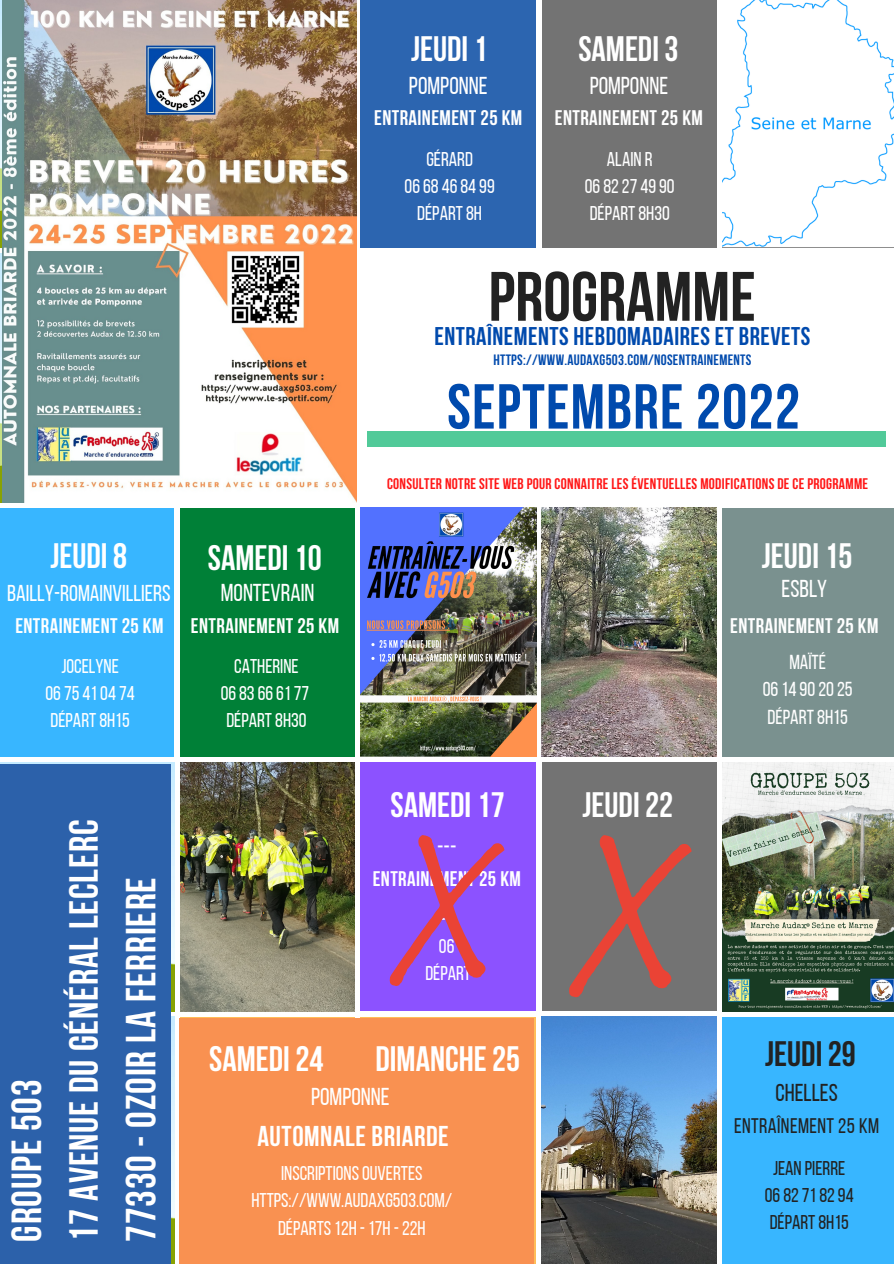
<style>
.page{position:relative;width:894px;height:1264px;background:#fff}
.page>*{position:absolute;margin:0;border:0;box-sizing:border-box;transform-origin:0 0}
.t1{font:700 69.75px "Bebas Neue";color:#222}
.t2{font:700 63.3px "Bebas Neue";letter-spacing:.02em;color:#004aad}
.t3{font:700 41.85px "Bebas Neue";letter-spacing:.02em;color:#fff}
.t4{font:700 40.5px "Bebas Neue";letter-spacing:.02em;color:#fff}
.t5{font:700 35.25px "Bebas Neue";color:#fff}
.t6{font:700 35.25px "Bebas Neue";color:#222}
.t7{font:700 28.5px "Bebas Neue";letter-spacing:.02em;color:#fff}
.t8{font:700 25.5px "Bebas Neue";letter-spacing:.02em;color:#004aad}
.t9{font:24.3px "Bebas Neue";color:#fff}
.t10{font:24.3px "Bebas Neue";color:#222}
.t11{font:22.8px "Bebas Neue";color:#fff}
.t12{font:700 21px "Bebas Neue";letter-spacing:.02em;color:#fff}
.t13{font:21px "Bebas Neue";letter-spacing:.02em;color:#222}
.t14{font:20.1px/27.5px "Bebas Neue";color:#fff;text-align:center}
.t15{font:19.8px/27px "Bebas Neue";color:#fff;text-align:center}
.t16{font:19.8px/27px "Bebas Neue";color:#222;text-align:center}
.t17{font:700 15.3px "Bebas Neue";letter-spacing:.02em;color:#ff1616}
.t18{font:700 15px "Bebas Neue";letter-spacing:.02em;color:#004aad}
</style>
<div class="page">
<div style="left:360px;top:0;width:176px;height:247px;background:#2c65b0"></div>
<div style="left:541px;top:0;width:175px;height:247px;background:#737373"></div>
<img style="left:0;top:762px;width:174px;height:249px">
<div style="left:360px;top:762px;width:176px;height:249px;background:#8c52ff"></div>
<div style="left:541px;top:762px;width:175px;height:249px;background:#737373"></div>
<img style="left:180px;top:762px;width:174px;height:249px">
<img style="left:722px;top:0;width:171px;height:247px">
<div style="left:0;top:507px;width:174px;height:249px;background:#38b6ff"></div>
<div style="left:180px;top:507px;width:174px;height:249px;background:#008037"></div>
<div style="left:721px;top:507px;width:172px;height:249px;background:#7a918f"></div>
<img style="left:541px;top:507px;width:175px;height:249px">
<img style="left:360px;top:507px;width:176px;height:249px">
<img style="left:541px;top:1016px;width:175px;height:247px">
<img style="left:722px;top:762px;width:171px;height:249px">
<div style="left:721px;top:1016px;width:172px;height:247px;background:#38b6ff"></div>
<div style="left:179px;top:1018px;width:355px;height:245px;background:#f99151"></div>
<div style="left:0;top:764px;width:171px;height:499px;background:#2c61aa"></div>
<img style="left:2px;top:0;width:354px;height:502px">
<div style="left:367px;top:431px;width:518px;height:16px;background:#51ca99"></div>
<svg style="left:569px;top:835px;width:122px;height:162px"></svg>
<svg style="left:389px;top:835px;width:115px;height:151px"></svg>
<h3 class="t5" style="left:51px;top:541px;width:78px">JEUDI 8</h3>
<p class="t11" style="left:7px;top:583px;width:165px">BAILLY-ROMAINVILLIERS</p>
<p class="t12" style="left:15px;top:617px;width:150px">ENTRAINEMENT 25 KM</p>
<p class="t15" style="left:46px;top:654px;width:91px">JOCELYNE<br>0675 4104 74<br>DÉPART8H15</p>
<h3 class="t5" style="left:208px;top:543px;width:115px">SAMEDI 10</h3>
<p class="t9" style="left:221px;top:583px;width:95px">MONTEVRAIN</p>
<p class="t12" style="left:191px;top:617px;width:150px">ENTRAINEMENT 25 KM</p>
<p class="t15" style="left:220px;top:654px;width:90px">CATHERINE<br>0683666177<br>DÉPART8H30</p>
<h3 class="t5" style="left:411px;top:34px;width:78px">JEUDI 1</h3>
<p class="t9" style="left:409px;top:76px;width:80px">POMPONNE</p>
<h3 class="t5" style="left:578px;top:34px;width:101px">SAMEDI 3</h3>
<p class="t9" style="left:589px;top:76px;width:80px">POMPONNE</p>
<p class="t12" style="left:374px;top:110px;width:150px">ENTRAINEMENT 25 KM</p>
<p class="t12" style="left:554px;top:110px;width:150px">ENTRAINEMENT 25 KM</p>
<p class="t15" style="left:404px;top:147px;width:92px">GÉRARD<br>0668 4684 99<br>DÉPART8H</p>
<p class="t15" style="left:584px;top:147px;width:91px">ALAIN R<br>068227 4990<br>DÉPART8H30</p>
<h1 class="t1" style="left:488px;top:268px;width:268px">PROGRAMME</h1>
<p class="t8" style="left:434px;top:326px;width:377px">ENTRAÎNEMENTS HEBDOMADAIRES ET BREVETS</p>
<h2 class="t2" style="left:447px;top:381px;width:354px">SEPTEMBRE 2022</h2>
<p class="t18" style="left:493px;top:353px;width:259px">HTTPS://WWW.AUDAXG503.COM/NOSENTRAINEMENTS</p>
<p class="t17" style="left:387px;top:477px;width:482px">CONSULTER NOTRE SITE WEB POUR CONNAITRE LES ÉVENTUELLES MODIFICATIONS DE CE PROGRAMME</p>
<h3 class="t5" style="left:761px;top:541px;width:92px">JEUDI 15</h3>
<p class="t9" style="left:781px;top:579px;width:47px">ESBLY</p>
<p class="t12" style="left:730px;top:617px;width:150px">ENTRAINEMENT 25 KM</p>
<p class="t14" style="left:762px;top:650px;width:91px">MAÏTÉ<br>0614 902025<br>DÉPART8H15</p>
<h3 class="t3" style="left:10px;top:1241px;width:163px;rotate:-90deg">GROUPE 503</h3>
<h3 class="t4" style="left:67px;top:1241px;width:423px;rotate:-90deg">17 AVENUE DU GÉNÉRAL LECLERC</h3>
<h3 class="t3" style="left:124px;top:1241px;width:366px;rotate:-90deg">77330 - OZOIR LA FERRIERE</h3>
<h3 class="t5" style="left:390px;top:790px;width:115px">SAMEDI 17</h3>
<h3 class="t5" style="left:582px;top:790px;width:92px">JEUDI 22</h3>
<p class="t9" style="left:437px;top:836px;width:21px">---</p>
<p class="t12" style="left:372px;top:870px;width:150px">ENTRAINEMENT 25 KM</p>
<p class="t15" style="left:425px;top:934px;width:47px">06<br>DÉPART</p>
<h3 class="t5" style="left:375px;top:1045px;width:146px">DIMANCHE25</h3>
<p class="t9" style="left:311px;top:1086px;width:80px">POMPONNE</p>
<h3 class="t5" style="left:209px;top:1045px;width:115px">SAMEDI 24</h3>
<h3 class="t7" style="left:257px;top:1124px;width:193px">AUTOMNALE BRIARDE</h3>
<p class="t15" style="left:251px;top:1161px;width:202px">INSCRIPTIONSOUVERTES<br>HTTPS://WWW.AUDAXG503.COM/<br>DÉPARTS12H -17H -22H</p>
<h3 class="t6" style="left:765px;top:1039px;width:92px">JEUDI 29</h3>
<p class="t10" style="left:775px;top:1083px;width:64px">CHELLES</p>
<p class="t13" style="left:733px;top:1116px;width:146px">ENTRAÎNEMENT 25 KM</p>
<p class="t16" style="left:764px;top:1156px;width:90px">JEAN PIERRE<br>0682718294<br>DÉPART8H15</p>
</div>
